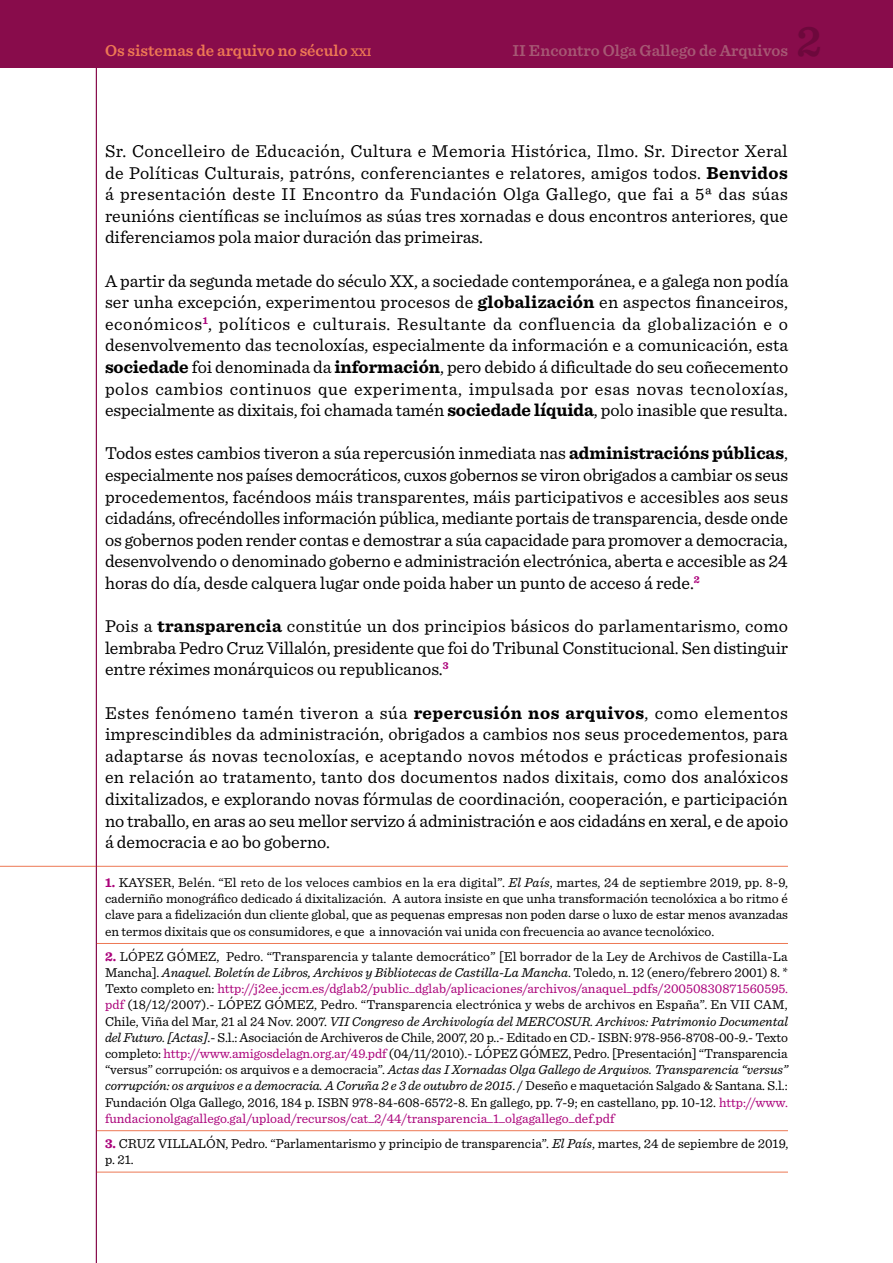
<style>
.page{position:relative;width:893px;height:1263px;background:#fff}
.page>*{position:absolute;margin:0;border:0;box-sizing:border-box;transform-origin:0 0}
.t1{font:600 45px "Sentinel";color:#6d083c}
.t2{font:18px/21.6px "Sentinel";color:#000;text-align:justify}
.t3{font:600 16.5px "Sentinel";color:#a65874}
.t4{font:600 16.5px "Sentinel";color:#ed7854}
.t5{font:13.5px/16.2px "Sentinel";color:#000;text-align:justify}
.s1{font-size:11.55px}
.s2{font-weight:700}
.s3{font-weight:700;color:#aa007a}
.s4{font-style:italic}
.s5{color:#aa007a}
</style>
<div class="page">
<div style="left:0;top:0;width:893px;height:68px;background:#880c4b"></div>
<hr style="left:0;top:866px;width:788px;height:1px;background:#ed7854">
<hr style="left:96px;top:943px;width:692px;height:1px;background:#ed7854">
<hr style="left:96px;top:1130px;width:692px;height:1px;background:#ed7854">
<hr style="left:96px;top:1172px;width:692px;height:1px;background:#ed7854">
<hr style="left:96px;top:68px;width:1px;height:1195px;background:#880c4b">
<p class="t4" style="left:105px;top:38px;width:268px">Os sistemas de arquivo no século <span class="s1">xxi</span></p>
<p class="t3" style="left:512px;top:38px;width:277px">II Encontro Olga Gallego de Arquivos</p>
<h1 class="t1" style="left:796px;top:7px;width:27px">2</h1>
<p class="t2" style="left:105px;top:139px;width:684px">Sr. Concelleiro de Educación, Cultura e Memoria Histórica, Ilmo. Sr. Director Xeral de Políticas Culturais, patróns, conferenciantes e relatores, amigos todos. <span class="s2">Benvidos </span>á presentación deste II Encontro da Fundación Olga Gallego, que fai a 5ª das súas reunións científicas se incluímos as súas tres xornadas e dous encontros anteriores, que diferenciamos pola maior duración das primeiras.</p>
<p class="t2" style="left:105px;top:269px;width:685px">A partir da segunda metade do século XX, a sociedade contemporánea, e a galega non podía ser unha excepción, experimentou procesos de <span class="s2">globalización</span> en aspectos financeiros, económicos<sup>1</sup>, políticos e culturais. Resultante da confluencia da globalización e o desenvolvemento das tecnoloxías, especialmente da información e a comunicación, esta <span class="s2">sociedade</span> foi denominada da <span class="s2">información</span>, pero debido á dificultade do seu coñecemento polos cambios continuos que experimenta, impulsada por esas novas tecnoloxías, especialmente as dixitais, foi chamada tamén <span class="s2">sociedade líquida</span>, polo inasible que resulta.</p>
<p class="t2" style="left:105px;top:441px;width:685px">Todos estes cambios tiveron a súa repercusión inmediata nas <span class="s2">administracións públicas</span>, especialmente nos países democráticos, cuxos gobernos se viron obrigados a cambiar os seus procedementos, facéndoos máis transparentes, máis participativos e accesibles aos seus cidadáns, ofrecéndolles información pública, mediante portais de transparencia, desde onde os gobernos poden render contas e demostrar a súa capacidade para promover a democracia, desenvolvendo o denominado goberno e administración electrónica, aberta e accesible as 24 horas do día, desde calquera lugar onde poida haber un punto de acceso á rede.<sup>2</sup></p>
<p class="t2" style="left:105px;top:614px;width:685px">Pois a <span class="s2">transparencia</span> constitúe un dos principios básicos do parlamentarismo, como lembraba Pedro Cruz Villalón, presidente que foi do Tribunal Constitucional. Sen distinguir entre réximes monárquicos ou republicanos.<sup>3</sup></p>
<p class="t2" style="left:105px;top:701px;width:685px">Estes fenómeno tamén tiveron a súa <span class="s2">repercusión nos arquivos</span>, como elementos imprescindibles da administración, obrigados a cambios nos seus procedementos, para adaptarse ás novas tecnoloxías, e aceptando novos métodos e prácticas profesionais en relación ao tratamento, tanto dos documentos nados dixitais, como dos analóxicos dixitalizados, e explorando novas fórmulas de coordinación, cooperación, e participación no traballo, en aras ao seu mellor servizo á administración e aos cidadáns en xeral, e de apoio á democracia e ao bo goberno.</p>
<p class="t5" style="left:105px;top:873px;width:685px"><span class="s3">1.</span> KAYSER, Belén. “El reto de los veloces cambios en la era digital”. <span class="s4">El País</span>, martes, 24 de septiembre 2019, pp. 8-9, caderniño monográfico dedicado á dixitalización. A autora insiste en que unha transformación tecnolóxica a bo ritmo é clave para a fidelización dun cliente global, que as pequenas empresas non poden darse o luxo de estar menos avanzadas en termos dixitais que os consumidores, e que a innovación vai unida con frecuencia ao avance tecnolóxico.</p>
<p class="t5" style="left:105px;top:947px;width:685px"><span class="s3">2.</span> LÓPEZ GÓMEZ, Pedro. “Transparencia y talante democrático” [El borrador de la Ley de Archivos de Castilla-La Mancha]. <span class="s4">Anaquel. Boletín de Libros, Archivos y Bibliotecas de Castilla-La Mancha</span>. Toledo, n. 12 (enero/febrero 2001) 8. * Texto completo en: <span class="s5">http://j2ee.jccm.es/dglab2/public_dglab/aplicaciones/archivos/anaquel_pdfs/20050830871560595. pdf</span> (18/12/2007).- LÓPEZ GÓMEZ, Pedro. “Transparencia electrónica y webs de archivos en España”. En VII CAM, Chile, Viña del Mar, 21 al 24 Nov. 2007. <span class="s4">VII Congreso de Archivología del MERCOSUR. Archivos: Patrimonio Documental del Futuro. [Actas]</span>.- S.l.: Asociación de Archiveros de Chile, 2007, 20 p..- Editado en CD.- ISBN: 978-956-8708-00-9.- Texto completo: <span class="s5">http://www.amigosdelagn.org.ar/49.pdf</span> (04/11/2010).- LÓPEZ GÓMEZ, Pedro. [Presentación] “Transparencia “versus” corrupción: os arquivos e a democracia”. <span class="s4">Actas das I Xornadas Olga Gallego de Arquivos. Transparencia “versus” corrupción: os arquivos e a democracia. A Coruña 2 e 3 de outubro de 2015</span>. / Deseño e maquetación Salgado &amp; Santana. S.l.:<br>Fundación Olga Gallego, 2016, 184 p. ISBN 978-84-608-6572-8. En gallego, pp. 7-9; en castellano, pp. 10-12. <span class="s5">http://www. fundacionolgagallego.gal/upload/recursos/cat_2/44/transparencia_1_olgagallego_def.pdf</span></p>
<p class="t5" style="left:105px;top:1134px;width:685px"><span class="s3">3.</span> CRUZ VILLALÓN, Pedro. “Parlamentarismo y principio de transparencia”. <span class="s4">El País</span>, martes, 24 de sepiembre de 2019, p. 21.</p>
</div>
